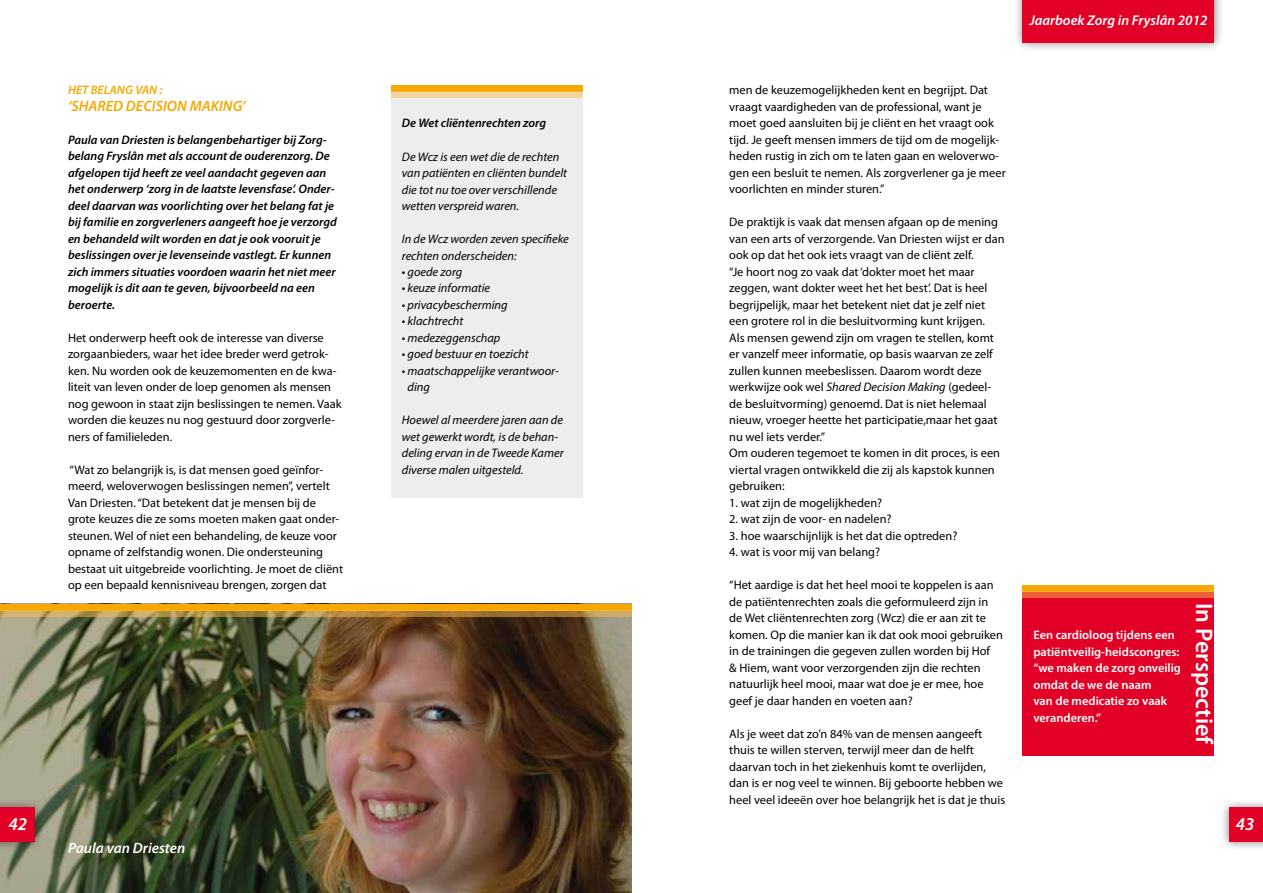
<style>
.page{position:relative;width:1263px;height:893px;background:#fff}
.page>*{position:absolute;margin:0;border:0;box-sizing:border-box;transform-origin:0 0}
.t1{font:600 24px "Myriad Pro";color:#fff}
.t2{font:italic 600 18px "Myriad Pro";color:#fff}
.t3{font:italic 600 15px "Myriad Pro";color:#f7a800}
.t4{font:italic 600 15px "Myriad Pro";color:#fff}
.t5{font:italic 600 14.25px "Myriad Pro";color:#fff}
.t6{font:12.3px/16.5px "Myriad Pro";color:#000}
.t7{font:italic 600 12.3px/16.5px "Myriad Pro";color:#000}
.t8{font:italic 12.3px/16.5px "Myriad Pro";color:#000}
.t9{font:600 12.3px/16.5px "Myriad Pro";color:#fff}
.t10{font:italic 600 12.3px "Myriad Pro";color:#f7a800}
.s1{font-style:italic}
</style>
<div class="page">
<div style="left:1219px;top:798px;width:44px;height:53px;background:#000;opacity:.5"></div>
<div style="left:1229px;top:808px;width:34px;height:34px;background:#e20026"></div>
<div style="left:1013px;top:0;width:211px;height:52px;background:#000;opacity:.5"></div>
<div style="left:1023px;top:0;width:191px;height:43px;background:#e20026"></div>
<div style="left:391px;top:85px;width:192px;height:412px;background:#eceded"></div>
<div style="left:391px;top:85px;width:192px;height:6px;background:#f7a800"></div>
<div style="left:391px;top:91px;width:192px;height:7px;background:#f2d59e"></div>
<div style="left:1023px;top:585px;width:191px;height:170px;background:#e20026"></div>
<div style="left:1023px;top:585px;width:191px;height:6px;background:#f7a800"></div>
<div style="left:1023px;top:591px;width:191px;height:7px;background:#ed5e3a"></div>
<img style="left:0;top:617px;width:631px;height:276px">
<div style="left:0;top:604px;width:631px;height:6px;background:#f7a800"></div>
<svg style="left:0;top:610px;width:631px;height:7px;background:#bb9243"></svg>
<div style="left:0;top:798px;width:44px;height:53px;background:#000;opacity:.5"></div>
<div style="left:0;top:808px;width:34px;height:34px;background:#e20026"></div>
<p class="t10" style="left:68px;top:82px;width:96px">HET BELANG VAN :</p>
<p class="t3" style="left:68px;top:96px;width:179px">‘SHARED DECISION MAKING’</p>
<p class="t7" style="left:68px;top:131px;width:270px">Paula van Driesten is belangenbehartiger bij Zorg&shy;belang Fryslân met als account de ouderenzorg. De afgelopen tijd heeft ze veel aandacht gegeven aan het onderwerp ‘zorg in de laatste levensfase’. Onder&shy;deel daarvan was voorlichting over het belang fat je bij familie en zorgverleners aangeeft hoe je verzorgd en behandeld wilt worden en dat je ook vooruit je beslissingen over je levenseinde vastlegt. Er kunnen zich immers situaties voordoen waarin het niet meer mogelijk is dit aan te geven, bijvoorbeeld na een beroerte.</p>
<p class="t6" style="left:68px;top:329px;width:275px">Het onderwerp heeft ook de interesse van diverse zorgaanbieders, waar het idee breder werd getrok&shy;ken. Nu worden ook de keuzemomenten en de kwa&shy;liteit van leven onder de loep genomen als mensen nog gewoon in staat zijn beslissingen te nemen. Vaak worden die keuzes nu nog gestuurd door zorgverle&shy;ners of familieleden.</p>
<p class="t6" style="left:68px;top:461px;width:277px">“Wat zo belangrijk is, is dat mensen goed geïnfor&shy;meerd, weloverwogen beslissingen nemen”, vertelt Van Driesten. “Dat betekent dat je mensen bij de grote keuzes die ze soms moeten maken gaat onder&shy;steunen. Wel of niet een behandeling, de keuze voor opname of zelfstandig wonen. Die ondersteuning bestaat uit uitgebreide voorlichting. Je moet de cliënt op een bepaald kennisniveau brengen, zorgen dat</p>
<p class="t7" style="left:402px;top:115px;width:146px">De Wet cliëntenrechten zorg</p>
<p class="t8" style="left:402px;top:148px;width:167px">De Wcz is een wet die de rechten van patiënten en cliënten bundelt die tot nu toe over verschillende wetten verspreid waren.</p>
<p class="t8" style="left:402px;top:230px;width:168px">In de Wcz worden zeven specifieke rechten onderscheiden:</p>
<p class="t8" style="left:402px;top:263px;width:62px">• goede zorg</p>
<p class="t8" style="left:402px;top:280px;width:90px">• keuze informatie</p>
<p class="t8" style="left:402px;top:296px;width:107px">• privacybescherming</p>
<p class="t8" style="left:402px;top:313px;width:63px">• klachtrecht</p>
<p class="t8" style="left:402px;top:329px;width:100px">• medezeggenschap</p>
<p class="t8" style="left:402px;top:346px;width:128px">• goed bestuur en toezicht</p>
<p class="t8" style="left:407px;top:362px;width:153px;text-indent:-6px">• maatschappelijke verantwoor&shy;ding</p>
<p class="t8" style="left:402px;top:412px;width:163px">Hoewel al meerdere jaren aan de wet gewerkt wordt, is de behan&shy;deling ervan in de Tweede Kamer diverse malen uitgesteld.</p>
<h2 class="t2" style="left:9px;top:812px;width:20px">42</h2>
<p class="t4" style="left:68px;top:839px;width:119px">Paula van Driesten</p>
<p class="t6" style="left:729px;top:82px;width:278px">men de keuzemogelijkheden kent en begrijpt. Dat vraagt vaardigheden van de professional, want je moet goed aansluiten bij je cliënt en het vraagt ook tijd. Je geeft mensen immers de tijd om de mogelijk&shy;heden rustig in zich om te laten gaan en weloverwo&shy;gen een besluit te nemen. Als zorgverlener ga je meer voorlichten en minder sturen.”</p>
<p class="t6" style="left:729px;top:214px;width:277px">De praktijk is vaak dat mensen afgaan op de mening van een arts of verzorgende. Van Driesten wijst er dan ook op dat het ook iets vraagt van de cliënt zelf.<br>“Je hoort nog zo vaak dat ‘dokter moet het maar zeggen, want dokter weet het het best’. Dat is heel begrijpelijk, maar het betekent niet dat je zelf niet een grotere rol in die besluitvorming kunt krijgen.<br>Als mensen gewend zijn om vragen te stellen, komt er vanzelf meer informatie, op basis waarvan ze zelf zullen kunnen meebeslissen. Daarom wordt deze werkwijze ook wel <span class="s1">Shared Decision Making</span> (gedeel&shy;de besluitvorming) genoemd. Dat is niet helemaal nieuw, vroeger heette het participatie,maar het gaat nu wel iets verder.”<br>Om ouderen tegemoet te komen in dit proces, is een viertal vragen ontwikkeld die zij als kapstok kunnen gebruiken:</p>
<p class="t6" style="left:729px;top:494px;width:154px">1. wat zijn de mogelijkheden?</p>
<p class="t6" style="left:729px;top:511px;width:164px">2. wat zijn de voor- en nadelen?</p>
<p class="t6" style="left:729px;top:527px;width:230px">3. hoe waarschijnlijk is het dat die optreden?</p>
<p class="t6" style="left:729px;top:544px;width:152px">4. wat is voor mij van belang?</p>
<p class="t6" style="left:729px;top:577px;width:275px">“Het aardige is dat het heel mooi te koppelen is aan de patiëntenrechten zoals die geformuleerd zijn in de Wet cliëntenrechten zorg (Wcz) die er aan zit te komen. Op die manier kan ik dat ook mooi gebruiken in de trainingen die gegeven zullen worden bij Hof<br>&amp; Hiem, want voor verzorgenden zijn die rechten natuurlijk heel mooi, maar wat doe je er mee, hoe geef je daar handen en voeten aan?</p>
<p class="t6" style="left:729px;top:725px;width:277px">Als je weet dat zo’n 84% van de mensen aangeeft thuis te willen sterven, terwijl meer dan de helft daarvan toch in het ziekenhuis komt te overlijden, dan is er nog veel te winnen. Bij geboorte hebben we heel veel ideeën over hoe belangrijk het is dat je thuis</p>
<p class="t5" style="left:1029px;top:11px;width:180px">Jaarboek Zorg in Fryslân 2012</p>
<p class="t9" style="left:1033px;top:626px;width:149px">Een cardioloog tijdens een patiëntveilig-heidscongres: “we maken de zorg onveilig omdat de we de naam<br>van de medicatie zo vaak veranderen.”</p>
<h1 class="t1" style="left:1219px;top:603px;width:143px;rotate:90deg">In Perspectief</h1>
<h2 class="t2" style="left:1236px;top:812px;width:20px">43</h2>
</div>
